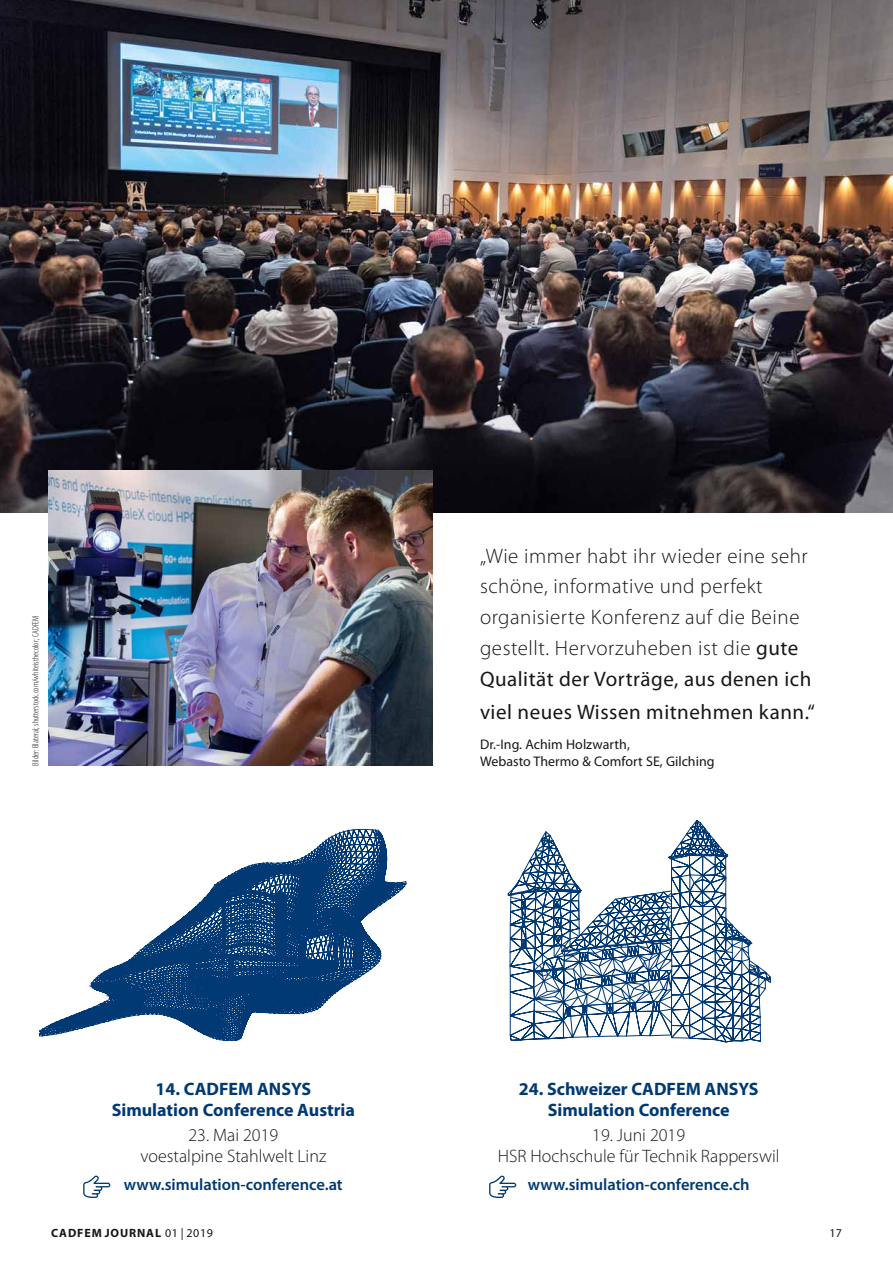
<style>
.page{position:relative;width:893px;height:1263px;background:#fff}
.page>*{position:absolute;margin:0;border:0;box-sizing:border-box;transform-origin:0 0}
.t1{font:300 21px/30.8px "Myriad Pro";letter-spacing:.025em;color:#181716}
.t2{font:21px "Myriad Pro";letter-spacing:.025em;color:#181716}
.t3{font:700 18px/21px "Myriad Pro";color:#003973;text-align:center}
.t4{font:300 18px/21px "Myriad Pro";color:#181716;text-align:center}
.t5{font:600 16.5px "Myriad Pro";color:#003973}
.t6{font:13.95px/17.2px "Myriad Pro";color:#181716}
.t7{font:700 12px "Myriad Pro";letter-spacing:.07em;color:#181716}
.t8{font:12px "Myriad Pro";color:#181716}
.t9{font:300 condensed 9px "Myriad Pro";color:#181716}
.s1{font-weight:400}
</style>
<div class="page">
<img style="left:0;top:0;width:893px;height:513px">
<svg style="left:508px;top:820px;width:263px;height:220px"></svg>
<img style="left:49px;top:471px;width:384px;height:294px">
<svg style="left:489px;top:1175px;width:27px;height:23px"></svg>
<svg style="left:83px;top:1175px;width:27px;height:23px"></svg>
<svg style="left:40px;top:829px;width:366px;height:212px"></svg>
<p class="t9" style="left:30px;top:766px;width:152px;rotate:-90deg">Bilder: Blateral; shutterstock.com/whiteisthecolor; CADFEM</p>
<p class="t1" style="left:480px;top:540px;width:333px">„Wie immer habt ihr wieder eine sehr schöne, informative und perfekt organisierte Konferenz auf die Beine gestellt. Hervorzuheben ist die <span class="s1">gute Qualität der Vorträge, aus denen ich</span></p>
<p class="t2" style="left:480px;top:699px;width:336px">viel neues Wissen mitnehmen kann.“</p>
<p class="t6" style="left:480px;top:735px;width:236px">Dr.-Ing. Achim Holzwarth,<br>Webasto Thermo &amp; Comfort SE, Gilching</p>
<p class="t3" style="left:112px;top:1077px;width:245px">14. CADFEM ANSYS<br>Simulation Conference Austria</p>
<p class="t4" style="left:140px;top:1124px;width:187px">23. Mai 2019<br>voestalpine Stahlwelt Linz</p>
<p class="t5" style="left:124px;top:1173px;width:220px">www.simulation-conference.at</p>
<p class="t3" style="left:519px;top:1077px;width:241px">24. Schweizer CADFEM ANSYS<br>Simulation Conference</p>
<p class="t4" style="left:498px;top:1124px;width:283px">19. Juni 2019<br>HSR Hochschule für Technik Rapperswil</p>
<p class="t5" style="left:528px;top:1174px;width:223px">www.simulation-conference.ch</p>
<p class="t7" style="left:51px;top:1225px;width:163px">CADFEM JOURNAL <span class="s1">01 | 2019</span></p>
<p class="t8" style="left:830px;top:1225px;width:14px">17</p>
</div>
